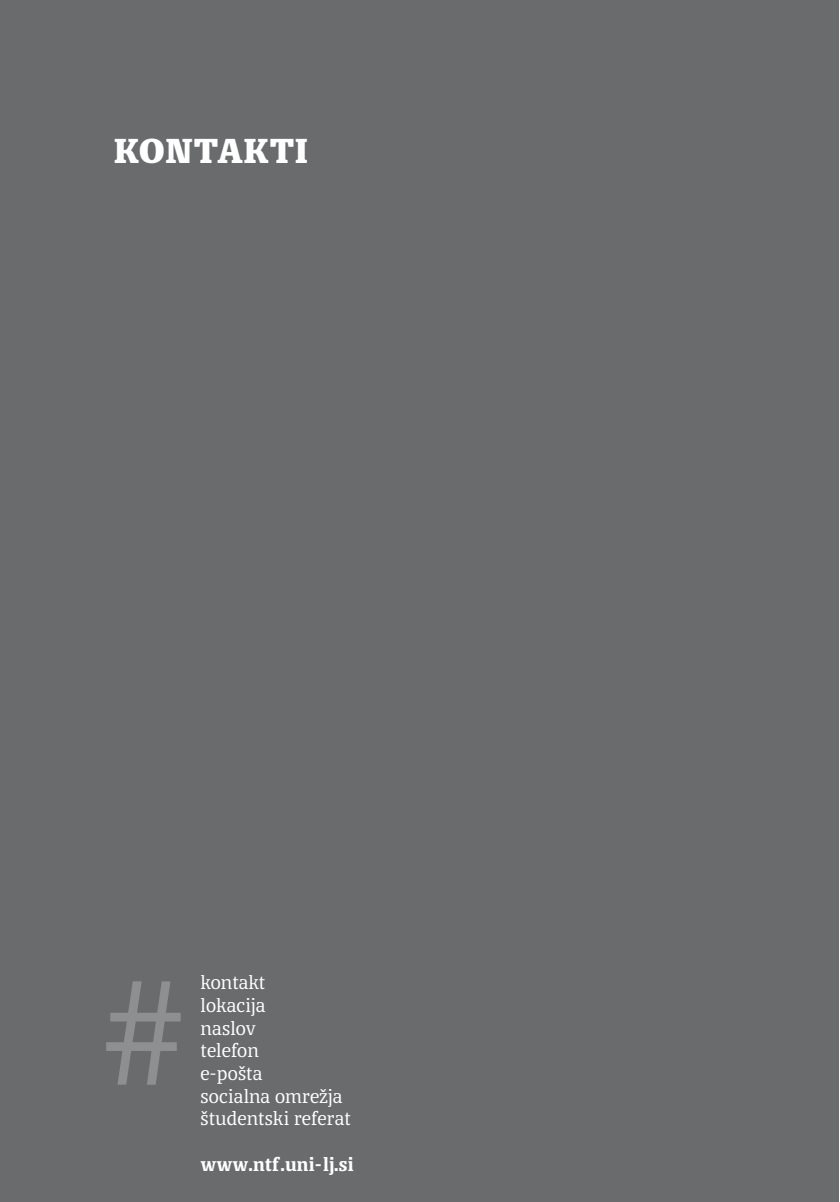
<style>
.page{position:relative;width:840px;height:1202px;background:#fff}
.page>*{position:absolute;margin:0;border:0;box-sizing:border-box;transform-origin:0 0}
.t1{font:300 148px "Helvetica";color:#fff}
.t2{font:800 36px "general";letter-spacing:.01em;color:#fff}
.t3{font:20px/22.6px "general";color:#fff}
.t4{font:700 20px "general";color:#fff}
</style>
<div class="page">
<div style="left:0;top:0;width:838px;height:1202px;background:#696b6d"></div>
<h2 class="t2" style="left:114px;top:131px;width:196px">KONTAKTI</h2>
<h1 class="t1" style="left:102px;top:906px;width:84px">#</h1>
<p class="t3" style="left:200px;top:973px;width:152px">kontakt<br>lokacija<br>naslov<br>telefon<br>e-pošta<br>socialna omrežja študentski referat</p>
<p class="t4" style="left:200px;top:1153px;width:155px">www.ntf.uni-lj.si</p>
</div>
